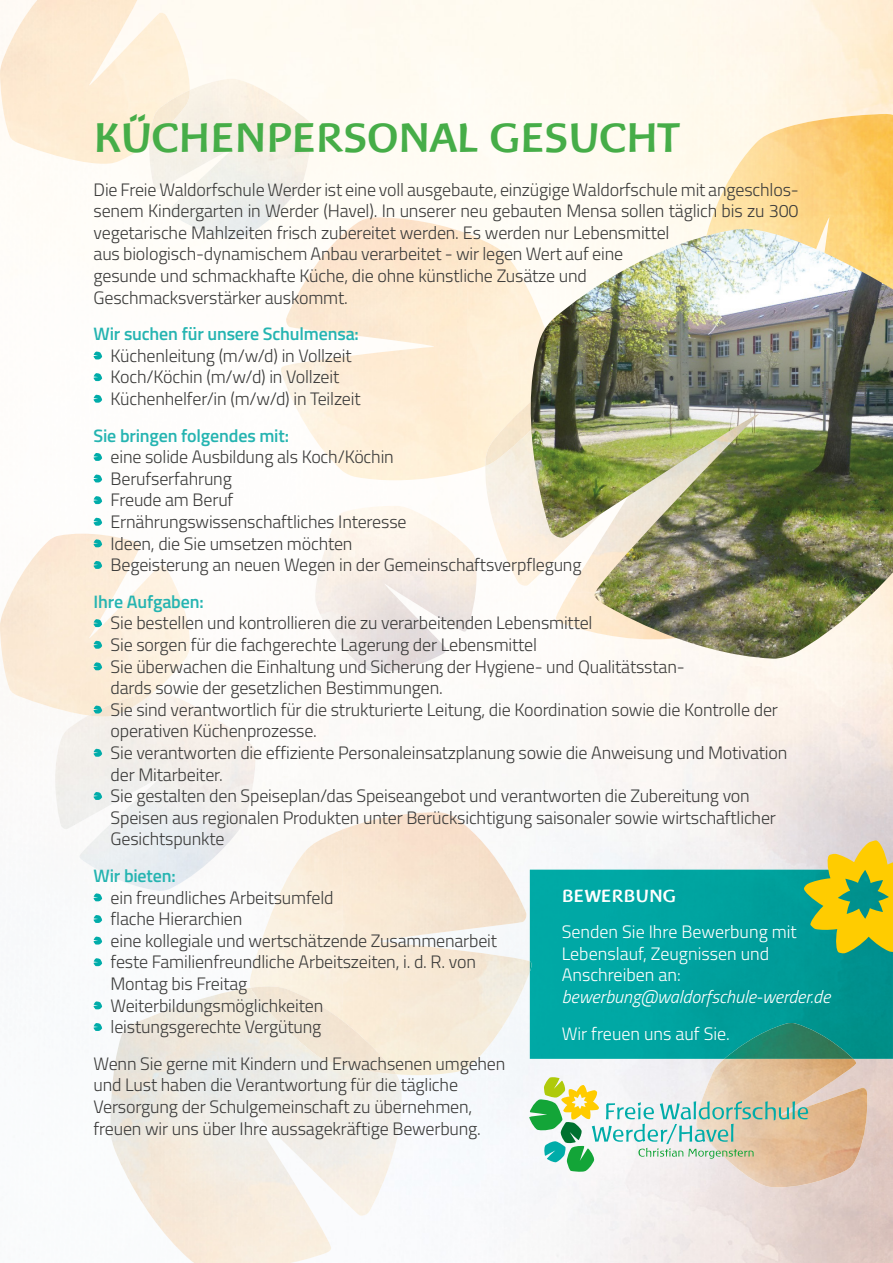
<style>
.page{position:relative;width:893px;height:1263px;background:#fff}
.page>*{position:absolute;margin:0;border:0;box-sizing:border-box;transform-origin:0 0}
.t1{font:700 42px "Baar Philos";letter-spacing:-.01em;color:#46ad48}
.t2{font:300 18px/21.6px "Titillium";letter-spacing:-.01em;color:#3c3c3b}
.t3{font:300 18px/21.6px "Titillium";color:#fff}
.t4{font:600 18px "Titillium";letter-spacing:-.01em;color:#25b4b1}
.t5{font:italic 300 18px "Titillium";color:#fff}
.t6{font:700 18px "Baar Philos";letter-spacing:.01em;color:#fff}
</style>
<div class="page">
<img style="left:703px;top:114px;width:190px;height:115px">
<img style="left:150px;top:79px;width:162px;height:160px">
<img style="left:0;top:0;width:190px;height:164px">
<img style="left:149px;top:90px;width:41px;height:53px">
<img style="left:485px;top:466px;width:31px;height:112px">
<img style="left:315px;top:506px;width:165px;height:166px">
<img style="left:467px;top:234px;width:49px;height:194px">
<img style="left:467px;top:428px;width:37px;height:43px">
<img style="left:485px;top:379px;width:31px;height:87px">
<img style="left:0;top:534px;width:191px;height:181px">
<img style="left:88px;top:693px;width:65px;height:24px">
<img style="left:152px;top:1217px;width:180px;height:46px">
<img style="left:122px;top:988px;width:129px;height:45px">
<img style="left:696px;top:1059px;width:174px;height:128px">
<img style="left:342px;top:812px;width:188px;height:263px">
<img style="left:249px;top:829px;width:94px;height:192px">
<img style="left:251px;top:986px;width:145px;height:88px">
<svg style="left:94px;top:351px;width:8px;height:9px"></svg>
<svg style="left:94px;top:373px;width:8px;height:8px"></svg>
<svg style="left:94px;top:395px;width:8px;height:8px"></svg>
<svg style="left:94px;top:453px;width:8px;height:8px"></svg>
<svg style="left:94px;top:474px;width:8px;height:9px"></svg>
<svg style="left:94px;top:496px;width:8px;height:8px"></svg>
<svg style="left:94px;top:518px;width:8px;height:8px"></svg>
<svg style="left:94px;top:539px;width:8px;height:9px"></svg>
<svg style="left:94px;top:561px;width:8px;height:8px"></svg>
<svg style="left:94px;top:619px;width:8px;height:8px"></svg>
<svg style="left:94px;top:641px;width:8px;height:8px"></svg>
<svg style="left:94px;top:662px;width:8px;height:9px"></svg>
<svg style="left:94px;top:705px;width:8px;height:9px"></svg>
<svg style="left:94px;top:749px;width:8px;height:8px"></svg>
<svg style="left:94px;top:792px;width:8px;height:8px"></svg>
<svg style="left:94px;top:893px;width:8px;height:9px"></svg>
<svg style="left:94px;top:915px;width:8px;height:8px"></svg>
<svg style="left:94px;top:936px;width:8px;height:9px"></svg>
<svg style="left:94px;top:958px;width:8px;height:8px"></svg>
<svg style="left:94px;top:1001px;width:8px;height:9px"></svg>
<svg style="left:94px;top:1023px;width:8px;height:8px"></svg>
<svg style="left:529px;top:1077px;width:279px;height:95px"></svg>
<img style="left:516px;top:229px;width:377px;height:430px">
<img style="left:530px;top:870px;width:363px;height:189px">
<img style="left:724px;top:1023px;width:129px;height:36px">
<svg style="left:530px;top:961px;width:3px;height:11px"></svg>
<svg style="left:803px;top:840px;width:90px;height:114px;background:#abbc4e"></svg>
<h1 class="t1" style="left:94px;top:114px;width:588px">KÜCHENPERSONAL GESUCHT</h1>
<p class="t2" style="left:94px;top:178px;width:707px">Die Freie Waldorfschule Werder ist eine voll ausgebaute, einzügige Waldorfschule mit angeschlos&shy;senem Kindergarten in Werder (Havel). In unserer neu gebauten Mensa sollen täglich bis zu 300 vegetarische Mahlzeiten frisch zubereitet werden. Es werden nur Lebensmittel<br>aus biologisch-dynamischem Anbau verarbeitet - wir legen Wert auf eine<br>gesunde und schmackhafte Küche, die ohne künstliche Zusätze und<br>Geschmacksverstärker auskommt.</p>
<p class="t4" style="left:94px;top:320px;width:267px">Wir suchen für unsere Schulmensa:</p>
<p class="t2" style="left:111px;top:344px;width:252px">Küchenleitung (m/w/d) in Vollzeit<br>Koch/Köchin (m/w/d) in Vollzeit<br>Küchenhelfer/in (m/w/d) in Teilzeit</p>
<p class="t4" style="left:94px;top:422px;width:197px">Sie bringen folgendes mit:</p>
<p class="t2" style="left:111px;top:445px;width:472px">eine solide Ausbildung als Koch/Köchin<br>Berufserfahrung<br>Freude am Beruf<br>Ernährungswissenschaftliches Interesse<br>Ideen, die Sie umsetzen möchten<br>Begeisterung an neuen Wegen in der Gemeinschaftsverpflegung</p>
<p class="t4" style="left:94px;top:588px;width:112px">Ihre Aufgaben:</p>
<p class="t2" style="left:111px;top:611px;width:678px">Sie bestellen und kontrollieren die zu verarbeitenden Lebensmittel<br>Sie sorgen für die fachgerechte Lagerung der Lebensmittel<br>Sie überwachen die Einhaltung und Sicherung der Hygiene- und Qualitätsstan-<br>dards sowie der gesetzlichen Bestimmungen.<br>Sie sind verantwortlich für die strukturierte Leitung, die Koordination sowie die Kontrolle der operativen Küchenprozesse.<br>Sie verantworten die effiziente Personaleinsatzplanung sowie die Anweisung und Motivation der Mitarbeiter.<br>Sie gestalten den Speiseplan/das Speiseangebot und verantworten die Zubereitung von Speisen aus regionalen Produkten unter Berücksichtigung saisonaler sowie wirtschaftlicher Gesichtspunkte</p>
<p class="t4" style="left:94px;top:862px;width:84px">Wir bieten:</p>
<p class="t2" style="left:111px;top:886px;width:388px">ein freundliches Arbeitsumfeld<br>flache Hierarchien<br>eine kollegiale und wertschätzende Zusammenarbeit feste Familienfreundliche Arbeitszeiten, i. d. R. von Montag bis Freitag<br>Weiterbildungsmöglichkeiten<br>leistungsgerechte Vergütung</p>
<p class="t2" style="left:94px;top:1052px;width:413px">Wenn Sie gerne mit Kindern und Erwachsenen umgehen und Lust haben die Verantwortung für die tägliche Versorgung der Schulgemeinschaft zu übernehmen, freuen wir uns über Ihre aussagekräftige Bewerbung.</p>
<p class="t6" style="left:562px;top:885px;width:116px">BEWERBUNG</p>
<p class="t3" style="left:562px;top:920px;width:237px">Senden Sie Ihre Bewerbung mit<br>Lebenslauf, Zeugnissen und<br>Anschreiben an:</p>
<p class="t5" style="left:562px;top:983px;width:270px">bewerbung@waldorfschule-werder.de</p>
<p class="t3" style="left:562px;top:1021px;width:170px">Wir freuen uns auf Sie.</p>
</div>
